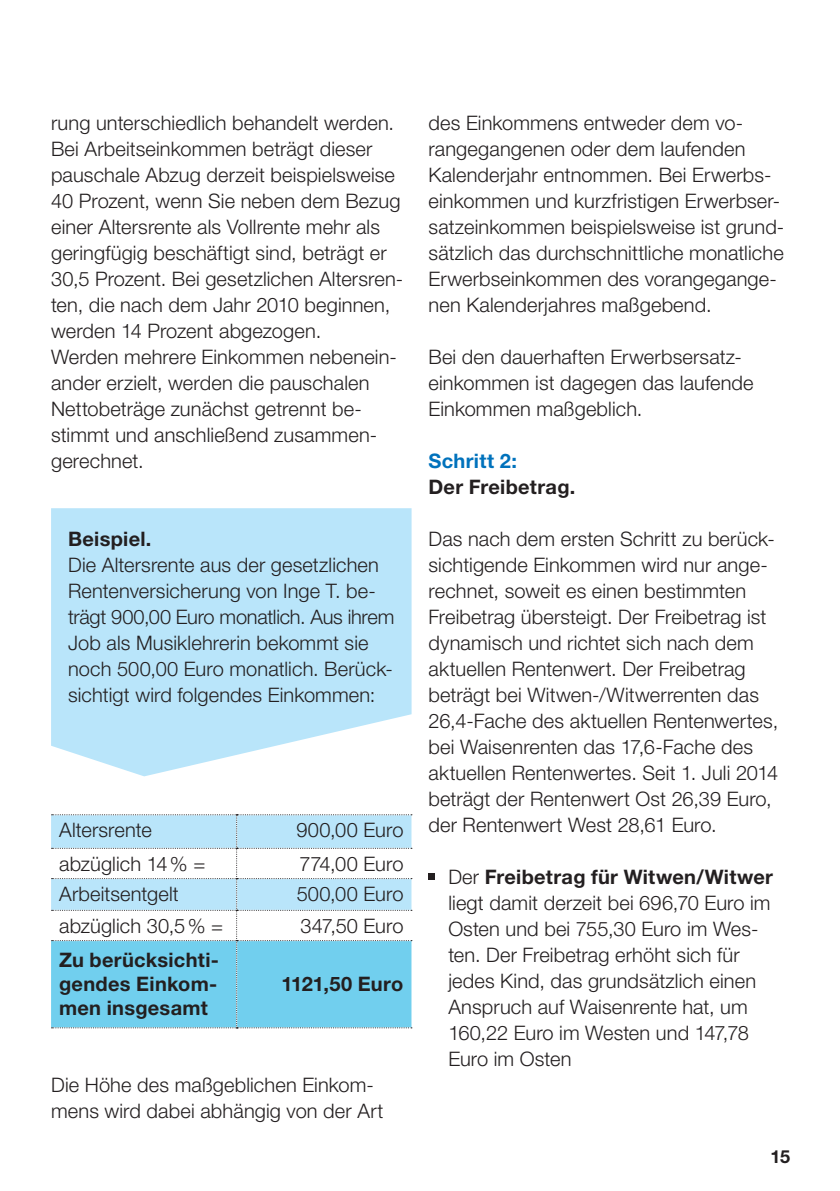
<style>
.page{position:relative;width:840px;height:1191px;background:#fff}
.page>*{position:absolute;margin:0;border:0;box-sizing:border-box;transform-origin:0 0}
.t1{font:300 20px/26px "Helvetica Neue LT Pro";letter-spacing:.005em;color:#231f20}
.t2{font:700 20px/24px "Helvetica Neue LT Pro";letter-spacing:.015em;color:#231f20;text-align:justify}
.t3{font:700 20px "Helvetica Neue LT Pro";letter-spacing:.015em;color:#0072bc}
.t4{font:700 18px "Helvetica Neue LT Pro";color:#231f20}
.s1{font-weight:700}
</style>
<div class="page">
<svg style="left:51px;top:508px;width:360px;height:268px;background:#c0e7fa"></svg>
<svg style="left:428px;top:874px;width:6px;height:6px"></svg>
<svg style="left:51px;top:814px;width:361px;height:214px"></svg>
<p class="t1" style="left:51px;top:109px;width:353px">rung unterschiedlich behandelt werden.<br>Bei Arbeitseinkommen beträgt dieser pauschale Abzug derzeit beispielsweise 40 Prozent, wenn Sie neben dem Bezug einer Altersrente als Vollrente mehr als geringfügig beschäftigt sind, beträgt er 30,5 Prozent. Bei gesetzlichen Altersren&shy;ten, die nach dem Jahr 2010 beginnen, werden 14 Prozent abgezogen.<br>Werden mehrere Einkommen nebenein&shy;ander erzielt, werden die pauschalen Nettobeträge zunächst getrennt be&shy;stimmt und anschließend zusammen&shy;gerechnet.</p>
<p class="t2" style="left:68px;top:526px;width:85px">Beispiel.</p>
<p class="t1" style="left:68px;top:551px;width:327px">Die Altersrente aus der gesetzlichen Rentenversicherung von Inge T. be&shy;trägt 900,00 Euro monatlich. Aus ihrem Job als Musiklehrerin bekommt sie noch 500,00 Euro monatlich. Berück&shy;sichtigt wird folgendes Einkommen:</p>
<p class="t1" style="left:59px;top:816px;width:94px">Altersrente</p>
<p class="t1" style="left:296px;top:816px;width:108px">900,00 Euro</p>
<p class="t1" style="left:59px;top:850px;width:148px">abzüglich 14 % =</p>
<p class="t1" style="left:299px;top:850px;width:105px">774,00 Euro</p>
<p class="t1" style="left:59px;top:880px;width:121px">Arbeitsentgelt</p>
<p class="t1" style="left:296px;top:880px;width:108px">500,00 Euro</p>
<p class="t1" style="left:59px;top:912px;width:165px">abzüglich 30,5 % =</p>
<p class="t1" style="left:300px;top:912px;width:104px">347,50 Euro</p>
<p class="t2" style="left:59px;top:947px;width:161px">Zu berücksichti&shy;gendes Einkom&shy;men insgesamt</p>
<p class="t2" style="left:281px;top:971px;width:123px">1121,50 Euro</p>
<p class="t1" style="left:51px;top:1071px;width:333px">Die Höhe des maßgeblichen Einkom&shy;mens wird dabei abhängig von der Art</p>
<p class="t1" style="left:428px;top:109px;width:357px">des Einkommens entweder dem vo&shy;rangegangenen oder dem laufenden Kalenderjahr entnommen. Bei Erwerbs&shy;einkommen und kurzfristigen Erwerbser&shy;satzeinkommen beispielsweise ist grund&shy;sätzlich das durchschnittliche monatliche Erwerbseinkommen des vorangegange&shy;nen Kalenderjahres maßgebend.</p>
<p class="t1" style="left:428px;top:343px;width:326px">Bei den dauerhaften Erwerbsersatz&shy;einkommen ist dagegen das laufende<br>Einkommen maßgeblich.</p>
<p class="t3" style="left:428px;top:448px;width:90px">Schritt 2:</p>
<p class="t2" style="left:428px;top:474px;width:148px">Der Freibetrag.</p>
<p class="t1" style="left:428px;top:525px;width:351px">Das nach dem ersten Schritt zu berück&shy;sichtigende Einkommen wird nur ange&shy;rechnet, soweit es einen bestimmten Freibetrag übersteigt. Der Freibetrag ist dynamisch und richtet sich nach dem aktuellen Rentenwert. Der Freibetrag beträgt bei Witwen-/Witwerrenten das 26,4-Fache des aktuellen Rentenwertes, bei Waisenrenten das 17,6-Fache des aktuellen Rentenwertes. Seit 1. Juli 2014 beträgt der Rentenwert Ost 26,39 Euro, der Rentenwert West 28,61 Euro.</p>
<p class="t1" style="left:448px;top:863px;width:326px">Der <span class="s1">Freibetrag für Witwen/Witwer </span>liegt damit derzeit bei 696,70 Euro im<br>Osten und bei 755,30 Euro im Wes&shy;ten. Der Freibetrag erhöht sich für jedes Kind, das grundsätzlich einen<br>Anspruch auf Waisenrente hat, um<br>160,22 Euro im Westen und 147,78<br>Euro im Osten</p>
<p class="t4" style="left:770px;top:1145px;width:21px">15</p>
</div>
